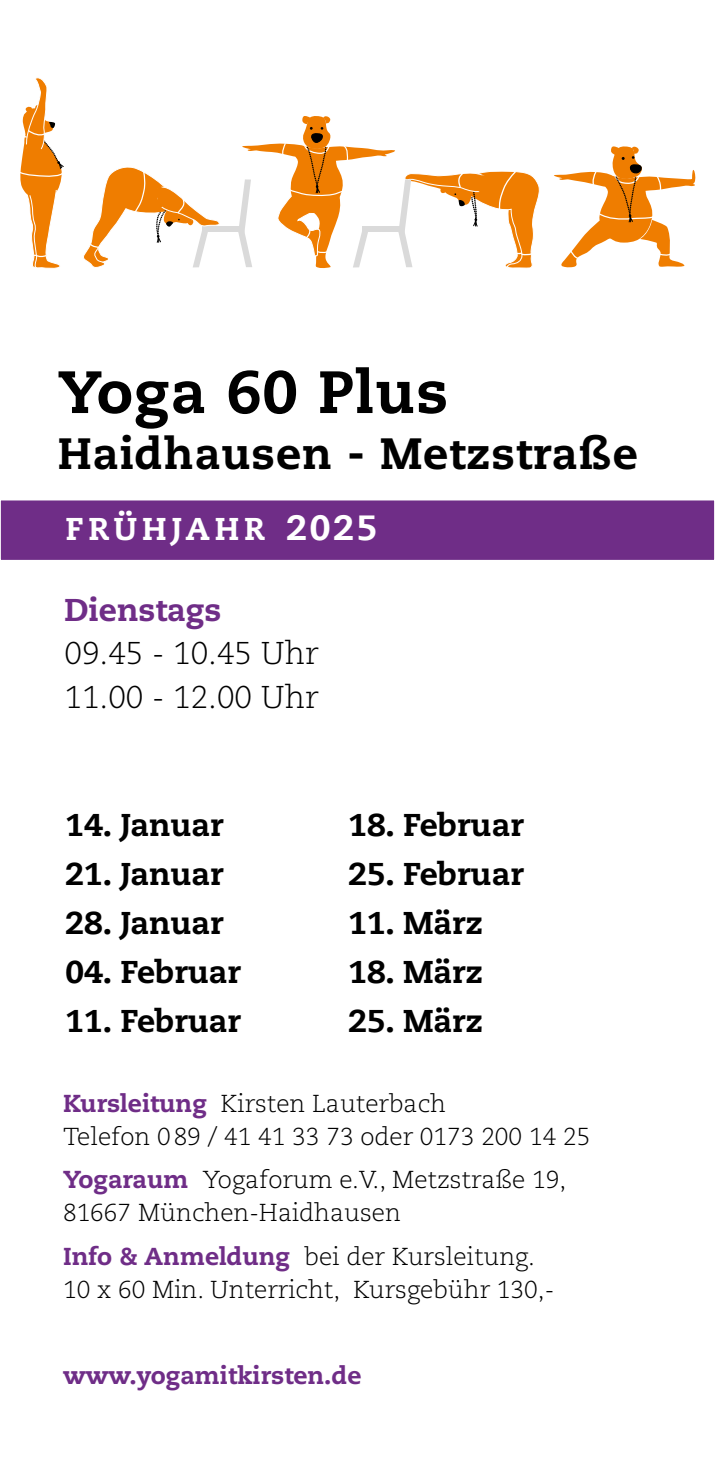
<style>
.page{position:relative;width:715px;height:1474px;background:#fff}
.page>*{position:absolute;margin:0;border:0;box-sizing:border-box;transform-origin:0 0}
.t1{font:800 59.5px "Caecilia LT Pro 85";letter-spacing:.02em;color:#000}
.t2{font:800 43.75px "Caecilia LT Pro 85";letter-spacing:.02em;color:#000}
.t3{font:800 31.5px "Caecilia LT Pro 85";color:#000}
.t4{font:300 31.5px/43.8px "Caecilia LT Pro 45";color:#000}
.t5{font:800 31.5px "Caecilia LT Pro 85";letter-spacing:.15em;color:#fff}
.t6{font:800 31.5px "Caecilia LT Pro 85";color:#6f2d87}
.t7{font:300 24.5px/33.2px "Caecilia LT Pro 45";color:#000}
.t8{font:800 24.5px "Caecilia LT Pro 85";color:#6f2d87}
.s1{font-size:35px}
.s2{font-family:"Caecilia LT Pro 85";font-weight:800;color:#6f2d87}
</style>
<div class="page">
<div style="left:0;top:499px;width:714px;height:62px;background:#6f2d87"></div>
<div style="left:0;top:498px;width:714px;height:63px;border:2px solid #fff"></div>
<div style="left:202px;top:226px;width:42px;height:5px;background:#dadada"></div>
<svg style="left:554px;top:146px;width:142px;height:121px"></svg>
<svg style="left:20px;top:77px;width:44px;height:192px"></svg>
<svg style="left:83px;top:167px;width:139px;height:101px"></svg>
<svg style="left:236px;top:116px;width:304px;height:153px"></svg>
<h1 class="t1" style="left:58px;top:351px;width:391px">Yoga 60 Plus</h1>
<h2 class="t2" style="left:58px;top:423px;width:581px">Haidhausen - Metzstraße</h2>
<p class="t5" style="left:65px;top:507px;width:313px">FRÜHJAHR <span class="s1">2025</span></p>
<p class="t6" style="left:64px;top:587px;width:158px">Dienstags</p>
<p class="t4" style="left:64px;top:631px;width:255px">09.45 - 10.45 Uhr<br>11.00 - 12.00 Uhr</p>
<p class="t3" style="left:65px;top:802px;width:159px">14. Januar</p>
<p class="t3" style="left:65px;top:851px;width:159px">21. Januar</p>
<p class="t3" style="left:65px;top:900px;width:159px">28. Januar</p>
<p class="t3" style="left:65px;top:949px;width:177px">04. Februar</p>
<p class="t3" style="left:65px;top:998px;width:177px">11. Februar</p>
<p class="t3" style="left:348px;top:802px;width:177px">18. Februar</p>
<p class="t3" style="left:348px;top:852px;width:177px">25. Februar</p>
<p class="t3" style="left:348px;top:901px;width:136px">11. März</p>
<p class="t3" style="left:348px;top:950px;width:136px">18. März</p>
<p class="t3" style="left:348px;top:999px;width:136px">25. März</p>
<p class="t7" style="left:63px;top:1086px;width:528px"><span class="s2">Kursleitung</span> Kirsten Lauterbach<br>Telefon 089 / 41 41 33 73 oder 0173 200 14 25</p>
<p class="t7" style="left:63px;top:1162px;width:504px"><span class="s2">Yogaraum</span> Yogaforum e.V., Metzstraße 19,<br>81667 München-Haidhausen</p>
<p class="t7" style="left:63px;top:1239px;width:492px"><span class="s2">Info &amp; Anmeldung</span> bei der Kursleitung.<br>10 x 60 Min. Unterricht, Kursgebühr 130,-</p>
<p class="t8" style="left:63px;top:1358px;width:300px">www.yogamitkirsten.de</p>
</div>
